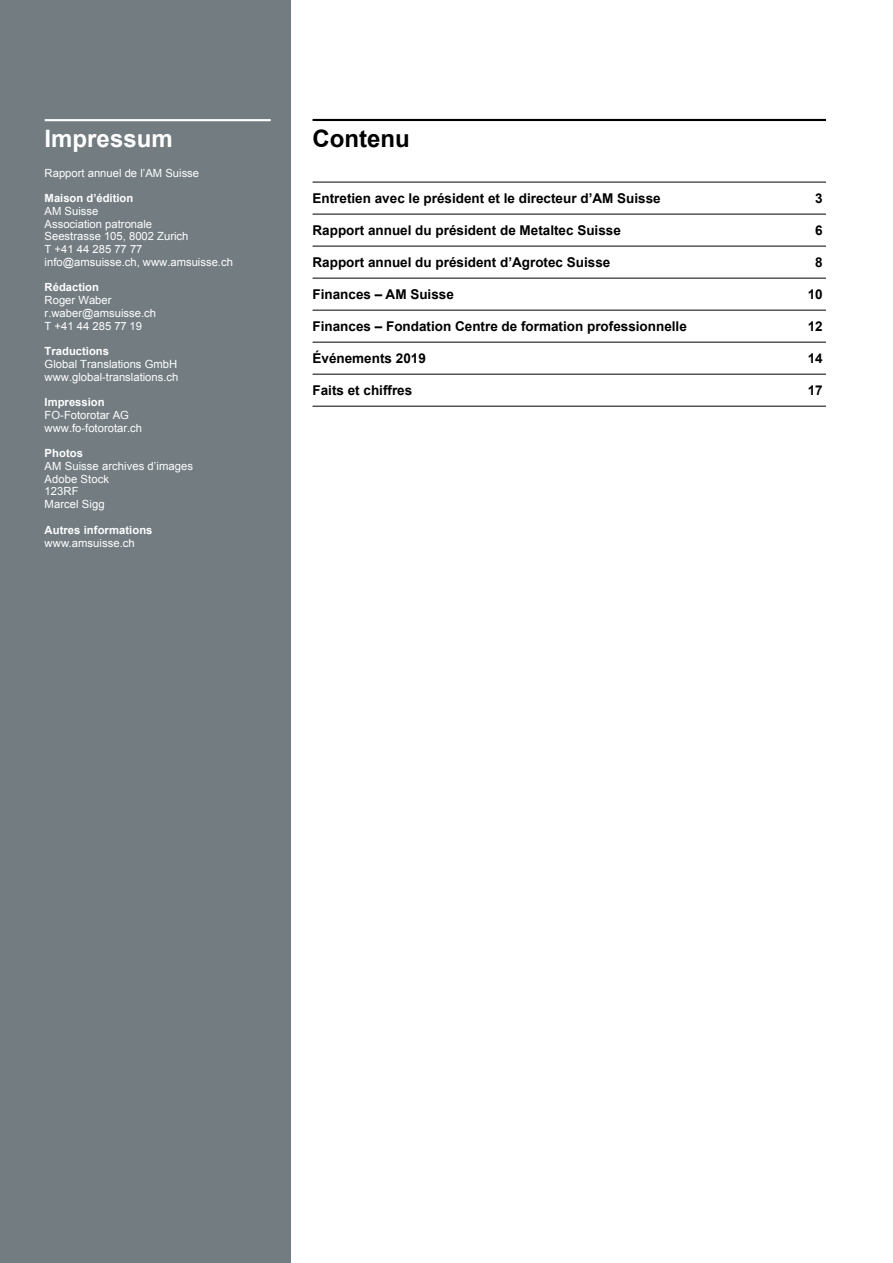
<style>
.page{position:relative;width:893px;height:1263px;background:#fff}
.page>*{position:absolute;margin:0;border:0;box-sizing:border-box;transform-origin:0 0}
.t1{font:700 24px "Arial";color:#fff}
.t2{font:700 24px "Arial";color:#000}
.t3{font:700 13.5px "Arial";color:#000}
.t4{font:11.25px/12.8px "Arial";color:#fff}
.t5{font:700 11.25px "Arial";color:#fff}
</style>
<div class="page">
<div style="left:0;top:0;width:291px;height:1263px;background:#727c81"></div>
<hr style="left:313px;top:119px;width:513px;height:2px;background:#000">
<hr style="left:313px;top:182px;width:513px;height:1px;background:#000">
<hr style="left:313px;top:214px;width:513px;height:1px;background:#000">
<hr style="left:313px;top:246px;width:513px;height:1px;background:#000">
<hr style="left:313px;top:278px;width:513px;height:1px;background:#000">
<hr style="left:313px;top:310px;width:513px;height:1px;background:#000">
<hr style="left:313px;top:342px;width:513px;height:1px;background:#000">
<hr style="left:313px;top:374px;width:513px;height:1px;background:#000">
<hr style="left:313px;top:406px;width:513px;height:1px;background:#000">
<hr style="left:45px;top:119px;width:226px;height:2px;background:#fff">
<h1 class="t1" style="left:45px;top:122px;width:130px">Impressum</h1>
<p class="t4" style="left:45px;top:166px;width:156px">Rapport annuel de l’AM Suisse</p>
<p class="t5" style="left:45px;top:191px;width:90px">Maison d’édition</p>
<p class="t4" style="left:45px;top:205px;width:190px">AM Suisse<br>Association patronale<br>Seestrasse 105, 8002 Zurich<br>T +41 44 285 77 77 info@amsuisse.ch, www.amsuisse.ch</p>
<p class="t5" style="left:45px;top:280px;width:56px">Rédaction</p>
<p class="t4" style="left:45px;top:294px;width:113px">Roger Waber r.waber@amsuisse.ch<br>T +41 44 285 77 19</p>
<p class="t5" style="left:45px;top:344px;width:66px">Traductions</p>
<p class="t4" style="left:45px;top:358px;width:135px">Global Translations GmbH www.global-translations.ch</p>
<p class="t5" style="left:45px;top:395px;width:62px">Impression</p>
<p class="t4" style="left:45px;top:409px;width:99px">FO-Fotorotar AG www.fo-fotorotar.ch</p>
<p class="t5" style="left:45px;top:446px;width:40px">Photos</p>
<p class="t4" style="left:45px;top:460px;width:150px">AM Suisse archives d’images<br>Adobe Stock<br>123RF<br>Marcel Sigg</p>
<p class="t5" style="left:45px;top:522px;width:109px">Autres informations</p>
<p class="t4" style="left:45px;top:536px;width:92px">www.amsuisse.ch</p>
<h1 class="t2" style="left:313px;top:122px;width:99px">Contenu</h1>
<p class="t3" style="left:313px;top:189px;width:350px">Entretien avec le président et le directeur d’AM Suisse</p>
<p class="t3" style="left:815px;top:189px;width:9px">3</p>
<p class="t3" style="left:313px;top:221px;width:310px">Rapport annuel du président de Metaltec Suisse</p>
<p class="t3" style="left:815px;top:221px;width:9px">6</p>
<p class="t3" style="left:313px;top:253px;width:299px">Rapport annuel du président d’Agrotec Suisse</p>
<p class="t3" style="left:815px;top:253px;width:9px">8</p>
<p class="t3" style="left:313px;top:285px;width:143px">Finances – AM Suisse</p>
<p class="t3" style="left:808px;top:285px;width:17px">10</p>
<p class="t3" style="left:313px;top:318px;width:376px">Finances – Fondation Centre de formation professionnelle</p>
<p class="t3" style="left:808px;top:318px;width:17px">12</p>
<p class="t3" style="left:313px;top:350px;width:115px">Événements 2019</p>
<p class="t3" style="left:808px;top:350px;width:17px">14</p>
<p class="t3" style="left:313px;top:382px;width:101px">Faits et chiffres</p>
<p class="t3" style="left:808px;top:382px;width:17px">17</p>
</div>
